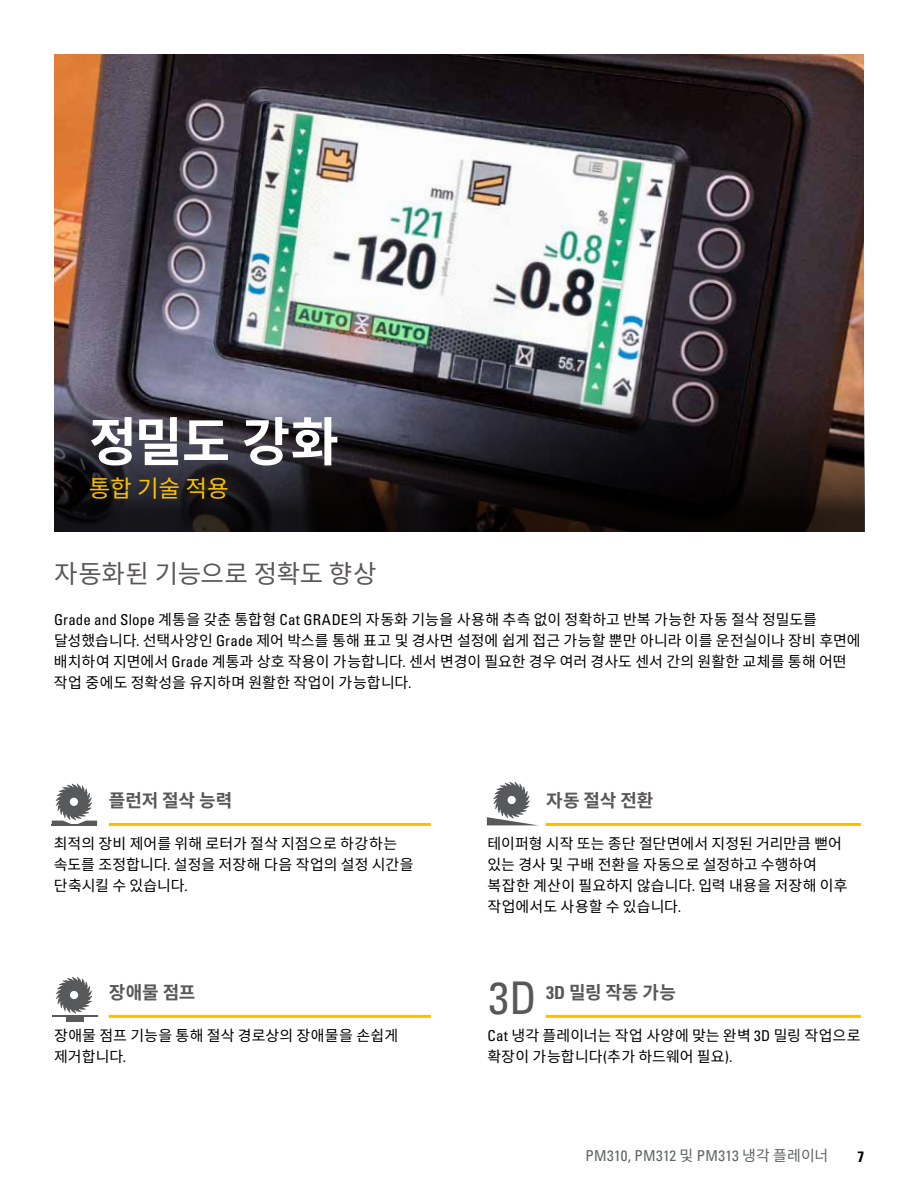
<style>
.page{position:relative;width:918px;height:1188px;background:#fff}
.page>*{position:absolute;margin:0;border:0;box-sizing:border-box;transform-origin:0 0}
.t1{font:700 52.5px "Noto Sans CJ Kkr";color:#fff}
.t2{font:condensed 45px "Univers";color:#595757}
.t3{font:25.5px "Noto Sans CJ Kkr";letter-spacing:-.01em;color:#595757}
.t4{font:23.7px "Noto Sans CJ Kkr";color:#fac000}
.t5{font:700 18px "Noto Sans CJ Kkr";letter-spacing:-.01em;color:#595757}
.t6{font:15px/21px "Noto Sans CJ Kkr";letter-spacing:.005em;color:#000}
.t7{font:condensed 15px "Univers";letter-spacing:.025em;color:#606463}
.t8{font:700 condensed 15px "Univers";color:#000}
.s1{font-family:"Univers";font-stretch:condensed}
.s2{font-family:"Noto Sans CJ Kkr";font-stretch:normal}
</style>
<div class="page">
<img style="left:54px;top:54px;width:810px;height:477px">
<img style="left:55px;top:159px;width:810px;height:373px">
<hr style="left:109px;top:823px;width:322px;height:3px;background:#fac000">
<hr style="left:109px;top:1015px;width:322px;height:3px;background:#fac000">
<hr style="left:546px;top:823px;width:315px;height:3px;background:#fac000">
<hr style="left:546px;top:1015px;width:315px;height:3px;background:#fac000">
<hr style="left:52px;top:824px;width:45px;height:2px;background:#58595b">
<svg style="left:52px;top:784px;width:45px;height:40px"></svg>
<svg style="left:56px;top:977px;width:36px;height:37px"></svg>
<div style="left:66px;top:1017px;width:17px;height:5px;background:#58595b"></div>
<hr style="left:52px;top:1015px;width:45px;height:2px;background:#58595b">
<svg style="left:487px;top:782px;width:49px;height:43px"></svg>
<h1 class="t1" style="left:89px;top:412px;width:252px">정밀도 강화</h1>
<h3 class="t4" style="left:89px;top:475px;width:141px">통합 기술 적용</h3>
<h3 class="t3" style="left:54px;top:559px;width:324px">자동화된 기능으로 정확도 향상</h3>
<p class="t6" style="left:54px;top:609px;width:808px"><span class="s1">Grade and Slope</span> 계통을 갖춘 통합형 <span class="s1">Cat GRADE</span>의 자동화 기능을 사용해 추측 없이 정확하고 반복 가능한 자동 절삭 정밀도를 달성했습니다<span class="s1">.</span> 선택사양인 <span class="s1">Grade</span> 제어 박스를 통해 표고 및 경사면 설정에 쉽게 접근 가능할 뿐만 아니라 이를 운전실이나 장비 후면에 배치하여 지면에서 <span class="s1">Grade</span> 계통과 상호 작용이 가능합니다<span class="s1">.</span> 센서 변경이 필요한 경우 여러 경사도 센서 간의 원활한 교체를 통해 어떤 작업 중에도 정확성을 유지하며 원활한 작업이 가능합니다<span class="s1">.</span></p>
<p class="t5" style="left:109px;top:790px;width:125px">플런저 절삭 능력</p>
<p class="t5" style="left:546px;top:790px;width:109px">자동 절삭 전환</p>
<p class="t6" style="left:54px;top:834px;width:361px">최적의 장비 제어를 위해 로터가 절삭 지점으로 하강하는 속도를 조정합니다<span class="s1">.</span> 설정을 저장해 다음 작업의 설정 시간을 단축시킬 수 있습니다<span class="s1">.</span></p>
<p class="t6" style="left:487px;top:834px;width:362px">테이퍼형 시작 또는 종단 절단면에서 지정된 거리만큼 뻗어 있는 경사 및 구배 전환을 자동으로 설정하고 수행하여 복잡한 계산이 필요하지 않습니다<span class="s1">.</span> 입력 내용을 저장해 이후 작업에서도 사용할 수 있습니다<span class="s1">.</span></p>
<p class="t5" style="left:109px;top:982px;width:88px">장애물 점프</p>
<h2 class="t2" style="left:489px;top:969px;width:50px">3D</h2>
<p class="t5" style="left:546px;top:982px;width:131px"><span class="s1">3D</span> 밀링 작동 가능</p>
<p class="t6" style="left:54px;top:1026px;width:346px">장애물 점프 기능을 통해 절삭 경로상의 장애물을 손쉽게 제거합니다<span class="s1">.</span></p>
<p class="t6" style="left:487px;top:1026px;width:375px"><span class="s1">Cat</span> 냉각 플레이너는 작업 사양에 맞는 완벽 <span class="s1">3D</span> 밀링 작업으로 확장이 가능합니다<span class="s1">(</span>추가 하드웨어 필요<span class="s1">).</span></p>
<p class="t7" style="left:585px;top:1146px;width:245px">PM310, PM312 <span class="s2">및</span> PM313 <span class="s2">냉각 플레이너</span></p>
<p class="t8" style="left:857px;top:1147px;width:8px">7</p>
</div>
